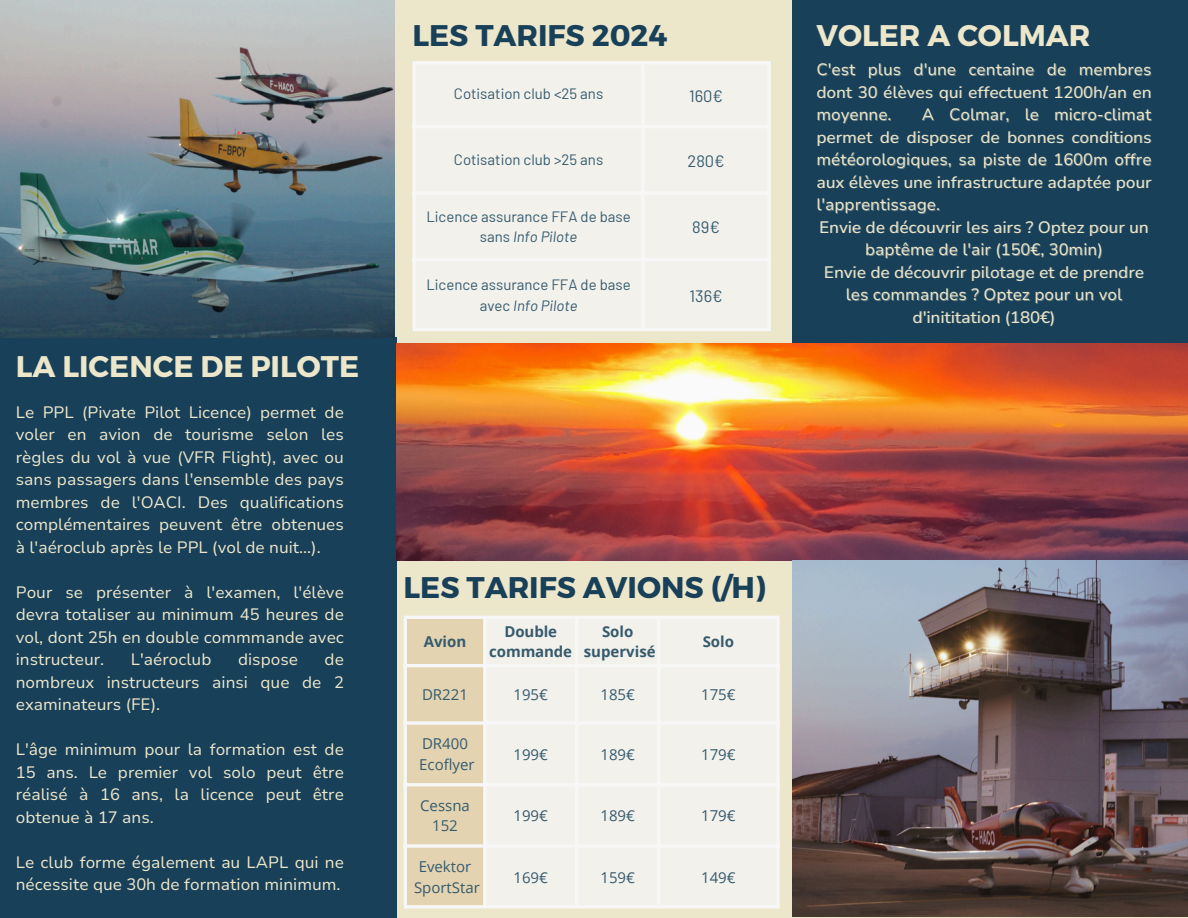
<style>
.page{position:relative;width:1188px;height:918px;background:#ece6ca}
.page>*{position:absolute;margin:0;border:0;box-sizing:border-box;transform-origin:0 0}
.t1{font:700 29.85px "Montserrat";color:#184059}
.t2{font:700 29.85px "Montserrat";color:#ece6ca}
.t3{font:16.5px/22.5px "Nunito Sans 10 pt";color:#ece6ca;text-align:justify}
.t4{font:16.5px "Barlow";color:#365b6d}
.t5{font:15px/20.2px "Barlow";color:#365b6d;text-align:center}
.t6{font:15px/20.2px "Open Sans";color:#365b6d;text-align:center}
.t7{font:700 15px/20.2px "Open Sans";color:#365b6d;text-align:center}
.s1{font-style:italic}
</style>
<div class="page">
<div style="left:792px;top:0;width:396px;height:366px;background:#184059"></div>
<div style="left:0;top:338px;width:396px;height:580px;background:#184059"></div>
<img style="left:0;top:0;width:395px;height:338px">
<img style="left:396px;top:344px;width:792px;height:217px">
<img style="left:792px;top:560px;width:396px;height:357px">
<div style="left:407px;top:619px;width:76px;height:286px;background:#e3d3b1"></div>
<div style="left:487px;top:619px;width:289px;height:286px;background:#f2f1ec"></div>
<hr style="left:404px;top:619px;width:3px;height:286px;background:#f7f7f7">
<hr style="left:483px;top:619px;width:4px;height:286px;background:#f7f7f7">
<hr style="left:575px;top:619px;width:3px;height:286px;background:#f7f7f7">
<hr style="left:657px;top:619px;width:4px;height:286px;background:#f7f7f7">
<hr style="left:776px;top:619px;width:4px;height:286px;background:#f7f7f7">
<hr style="left:404px;top:616px;width:376px;height:3px;background:#f7f7f7">
<hr style="left:404px;top:664px;width:376px;height:3px;background:#f7f7f7">
<hr style="left:404px;top:721px;width:376px;height:4px;background:#f7f7f7">
<hr style="left:404px;top:783px;width:376px;height:3px;background:#f7f7f7">
<hr style="left:404px;top:844px;width:376px;height:4px;background:#f7f7f7">
<svg style="left:404px;top:905px;width:376px;height:4px;background:#f5f4f0"></svg>
<div style="left:416px;top:65px;width:351px;height:263px;background:#f2f1ec"></div>
<svg style="left:412px;top:65px;width:4px;height:263px"></svg>
<hr style="left:641px;top:65px;width:4px;height:263px;background:#f7f7f7">
<hr style="left:767px;top:65px;width:4px;height:263px;background:#f7f7f7">
<hr style="left:412px;top:61px;width:359px;height:4px;background:#f7f7f7">
<hr style="left:412px;top:125px;width:359px;height:3px;background:#f7f7f7">
<hr style="left:412px;top:191px;width:359px;height:4px;background:#f7f7f7">
<hr style="left:412px;top:258px;width:359px;height:3px;background:#f7f7f7">
<hr style="left:412px;top:328px;width:359px;height:3px;background:#f7f7f7">
<p class="t2" style="left:16px;top:347px;width:345px">LA LICENCE DE PILOTE</p>
<h1 class="t3" style="left:16px;top:401px;width:330px">Le PPL (Pivate Pilot Licence) permet de voler en avion de tourisme selon les règles du vol à vue (VFR Flight), avec ou sans passagers dans l'ensemble des pays membres de l'OACI. Des qualifications complémentaires peuvent être obtenues à l'aéroclub après le PPL (vol de nuit...).</h1>
<p class="t3" style="left:16px;top:581px;width:330px">Pour se présenter à l'examen, l'élève devra totaliser au minimum 45 heures de vol, dont 25h en double commmande avec instructeur.</p>
<p class="t3" style="left:131px;top:648px;width:82px">L'aéroclub</p>
<p class="t3" style="left:238px;top:648px;width:61px">dispose</p>
<p class="t3" style="left:16px;top:648px;width:330px;text-indent:309px">de nombreux instructeurs ainsi que de 2 examinateurs (FE).</p>
<p class="t3" style="left:16px;top:738px;width:330px">L'âge minimum pour la formation est de 15 ans. Le premier vol solo peut être réalisé à 16 ans, la licence peut être obtenue à 17 ans.</p>
<p class="t3" style="left:16px;top:851px;width:330px">Le club forme également au LAPL qui ne nécessite que 30h de formation minimum.</p>
<p class="t1" style="left:412px;top:16px;width:257px">LES TARIFS 2024</p>
<p class="t2" style="left:816px;top:16px;width:276px">VOLER A COLMAR</p>
<h1 class="t3" style="left:816px;top:59px;width:337px">C'est plus d'une centaine de membres</h1>
<p class="t3" style="left:816px;top:81px;width:337px">dont 30 élèves qui effectuent 1200h/an en</p>
<p class="t3" style="left:816px;top:104px;width:77px">moyenne.</p>
<h1 class="t3" style="left:922px;top:104px;width:231px">A Colmar, le micro-climat</h1>
<p class="t3" style="left:816px;top:126px;width:337px">permet de disposer de bonnes conditions</p>
<p class="t3" style="left:816px;top:149px;width:337px">météorologiques, sa piste de 1600m offre</p>
<p class="t3" style="left:816px;top:171px;width:337px">aux élèves une infrastructure adaptée pour</p>
<p class="t3" style="left:816px;top:194px;width:125px">l'apprentissage.</p>
<p class="t3" style="left:819px;top:216px;width:331px">Envie de découvrir les airs ? Optez pour un</p>
<p class="t3" style="left:865px;top:239px;width:239px">baptême de l'air (150€, 30min)</p>
<p class="t3" style="left:824px;top:261px;width:322px">Envie de découvrir pilotage et de prendre</p>
<p class="t3" style="left:846px;top:284px;width:278px">les commandes ? Optez pour un vol</p>
<h1 class="t3" style="left:913px;top:306px;width:144px">d'inititation (180€)</h1>
<p class="t5" style="left:454px;top:83px;width:151px">Cotisation club &lt;25 ans</p>
<p class="t4" style="left:689px;top:85px;width:35px">160€</p>
<p class="t5" style="left:454px;top:149px;width:151px">Cotisation club &gt;25 ans</p>
<p class="t4" style="left:688px;top:150px;width:39px">280€</p>
<p class="t5" style="left:426px;top:206px;width:206px">Licence assurance FFA de base sans <span class="s1">Info Pilote</span></p>
<p class="t4" style="left:692px;top:216px;width:29px">89€</p>
<p class="t5" style="left:426px;top:274px;width:206px">Licence assurance FFA de base avec <span class="s1">Info Pilote</span></p>
<p class="t4" style="left:690px;top:285px;width:35px">136€</p>
<p class="t1" style="left:404px;top:568px;width:364px">LES TARIFS AVIONS (/H)</p>
<p class="t7" style="left:424px;top:631px;width:44px">Avion</p>
<p class="t7" style="left:489px;top:621px;width:84px">Double commande</p>
<p class="t7" style="left:602px;top:621px;width:33px">Solo</p>
<p class="t7" style="left:703px;top:631px;width:33px">Solo</p>
<p class="t7" style="left:584px;top:641px;width:73px">supervisé</p>
<p class="t6" style="left:422px;top:684px;width:47px">DR221</p>
<p class="t6" style="left:513px;top:684px;width:36px">195€</p>
<p class="t6" style="left:600px;top:684px;width:36px">185€</p>
<p class="t6" style="left:701px;top:684px;width:36px">175€</p>
<p class="t6" style="left:422px;top:734px;width:47px">DR400</p>
<p class="t6" style="left:419px;top:754px;width:57px">Ecoflyer</p>
<p class="t6" style="left:513px;top:744px;width:36px">199€</p>
<p class="t6" style="left:600px;top:744px;width:36px">189€</p>
<p class="t6" style="left:701px;top:744px;width:36px">179€</p>
<p class="t6" style="left:420px;top:795px;width:51px">Cessna<br>152</p>
<p class="t6" style="left:513px;top:805px;width:36px">199€</p>
<p class="t6" style="left:600px;top:805px;width:36px">189€</p>
<p class="t6" style="left:701px;top:805px;width:36px">179€</p>
<p class="t6" style="left:419px;top:857px;width:54px">Evektor</p>
<p class="t6" style="left:414px;top:877px;width:67px">SportStar</p>
<p class="t6" style="left:513px;top:867px;width:36px">169€</p>
<p class="t6" style="left:600px;top:867px;width:36px">159€</p>
<p class="t6" style="left:701px;top:867px;width:36px">149€</p>
</div>
